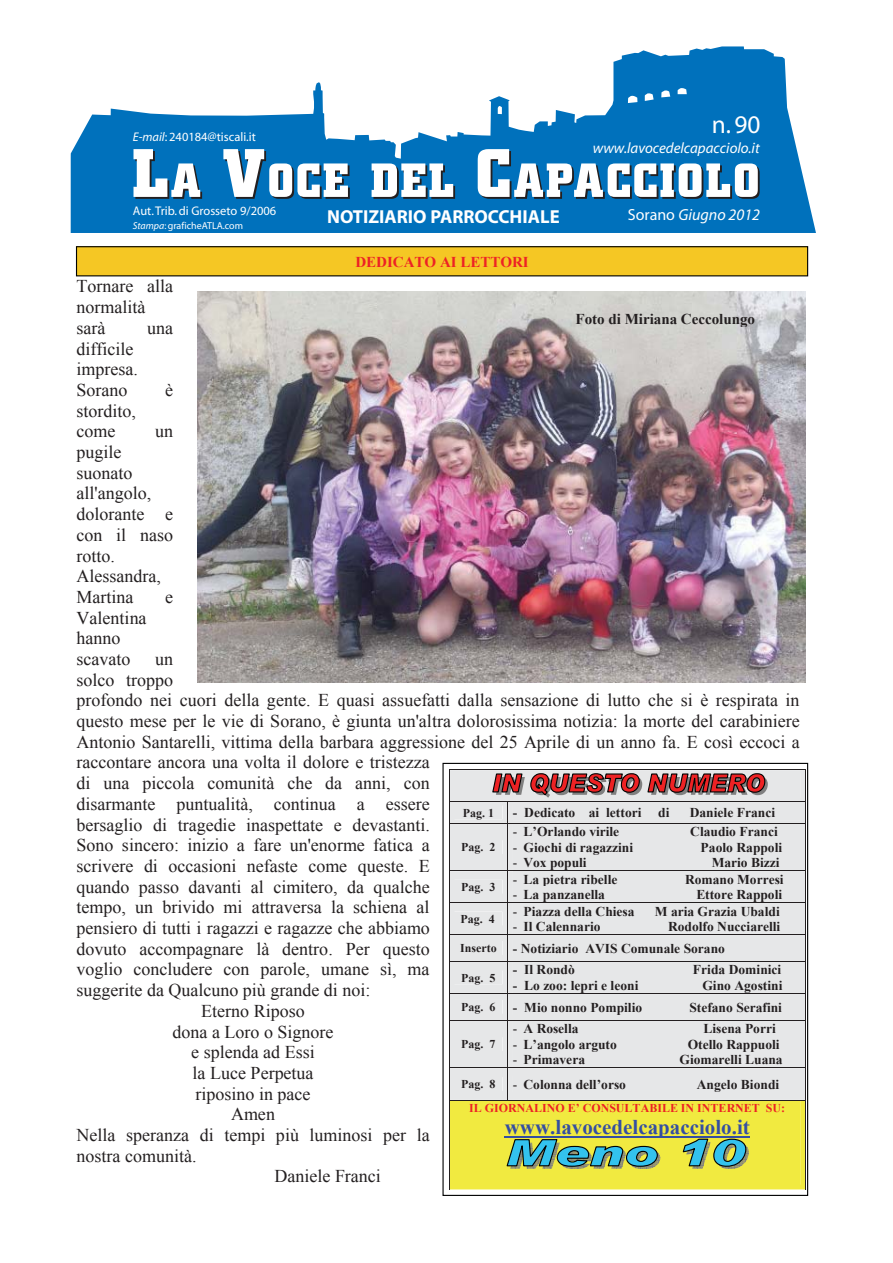
<style>
.page{position:relative;width:893px;height:1263px;background:#fff}
.page>*{position:absolute;margin:0;border:0;box-sizing:border-box;transform-origin:0 0}
.t1{font:25.5px "Myriad";color:#fff}
.t2{font:700 21px "Times New Roman";color:#344ea2}
.t3{font:700 18.9px "Myriad";color:#fff}
.t4{font:18px/20.7px "Times New Roman";color:#231f20}
.t5{font:italic 16.05px "Myriad";color:#fff}
.t6{font:italic 15px "Myriad";color:#fff}
.t7{font:700 15px "Times New Roman";color:#231f20}
.t8{font:700 15px "Times New Roman";color:#ed2224}
.t9{font:700 13.5px/21.8px "Times New Roman";color:#231f20}
.t10{font:12.6px "Myriad";color:#fff}
.t11{font:700 12px "Times New Roman";color:#231f20}
.t12{font:700 12px "Times New Roman";color:#ed2224}
.t13{font:10.05px "Myriad";color:#fff}
.s1{font-style:italic}
.s2{font-style:normal}
.s3{font-weight:400}
.s4{font-size:12px}
</style>
<div class="page">
<svg style="left:71px;top:46px;width:745px;height:187px;fill:#0071bc"></svg>
<svg style="left:133px;top:149px;width:69px;height:50px"></svg>
<svg style="left:223px;top:149px;width:127px;height:50px"></svg>
<svg style="left:372px;top:163px;width:83px;height:36px"></svg>
<svg style="left:477px;top:149px;width:283px;height:50px"></svg>
<div style="left:77px;top:247px;width:731px;height:29px;background:#f5c724"></div>
<div style="left:76px;top:246px;width:732px;height:30px;border:1px solid #010202"></div>
<div style="left:442px;top:763px;width:366px;height:433px;border:1px solid #010202"></div>
<svg style="left:449px;top:769px;width:357px;height:420px;background:#d6d5be"></svg>
<div style="left:454px;top:1169px;width:346px;height:16px;background:#f1ea40"></div>
<hr style="left:449px;top:1100px;width:357px;height:1px;background:#231f20">
<hr style="left:449px;top:1101px;width:1px;height:88px;background:#231f20">
<hr style="left:805px;top:1101px;width:1px;height:88px;background:#231f20">
<img style="left:197px;top:292px;width:608px;height:391px">
<p class="t10" style="left:133px;top:132px;width:125px"><span class="s1">E-mail</span>: 240184@tiscali.it</p>
<p class="t10" style="left:133px;top:206px;width:145px">Aut. Trib. di Grosseto 9/2006</p>
<p class="t13" style="left:133px;top:222px;width:112px"><span class="s1">Stampa</span>: graficheATLA.com</p>
<p class="t4" style="left:77px;top:276px;width:98px">Tornare alla normalità sarà</p>
<p class="t4" style="left:147px;top:317px;width:27px">una</p>
<p class="t4" style="left:77px;top:338px;width:63px">difficile impresa.<br>Sorano</p>
<p class="t4" style="left:165px;top:380px;width:9px">è</p>
<p class="t4" style="left:77px;top:400px;width:61px">stordito, come</p>
<p class="t4" style="left:155px;top:421px;width:20px">un</p>
<p class="t4" style="left:77px;top:442px;width:98px">pugile suonato all'angolo, dolorante e con il naso rotto.<br>Alessandra,<br>Martina</p>
<p class="t4" style="left:165px;top:587px;width:9px">e</p>
<h1 class="t1" style="left:712px;top:115px;width:50px">n. 90</h1>
<p class="t6" style="left:593px;top:142px;width:168px">www.lavocedelcapacciolo.it</p>
<p class="t3" style="left:327px;top:209px;width:234px">NOTIZIARIO PARROCCHIALE</p>
<p class="t8" style="left:355px;top:253px;width:175px">DEDICATO AI LETTORI</p>
<p class="t5" style="left:628px;top:209px;width:134px"><span class="s2">Sorano</span> Giugno 2012</p>
<p class="t7" style="left:575px;top:310px;width:181px">Foto di Miriana Ceccolungo</p>
<p class="t4" style="left:77px;top:607px;width:72px">Valentina hanno scavato</p>
<p class="t4" style="left:155px;top:649px;width:19px">un</p>
<p class="t4" style="left:77px;top:669px;width:98px">solco troppo</p>
<p class="t4" style="left:77px;top:690px;width:724px">profondo nei cuori della gente. E quasi assuefatti dalla sensazione di lutto che si è respirata in</p>
<p class="t4" style="left:77px;top:711px;width:725px">questo mese per le vie di Sorano, è giunta un'altra dolorosissima notizia: la morte del carabiniere</p>
<p class="t4" style="left:77px;top:731px;width:725px">Antonio Santarelli, vittima della barbara aggressione del 25 Aprile di un anno fa. E così eccoci a</p>
<p class="t4" style="left:77px;top:752px;width:355px">raccontare ancora una volta il dolore e tristezza</p>
<p class="t4" style="left:77px;top:773px;width:355px">di una piccola comunità che da anni, con</p>
<p class="t4" style="left:77px;top:793px;width:355px">disarmante puntualità, continua a essere</p>
<p class="t4" style="left:77px;top:814px;width:355px">bersaglio di tragedie inaspettate e devastanti.</p>
<p class="t4" style="left:77px;top:835px;width:355px">Sono sincero: inizio a fare un'enorme fatica a</p>
<p class="t4" style="left:77px;top:856px;width:355px">scrivere di occasioni nefaste come queste. E</p>
<p class="t4" style="left:77px;top:876px;width:355px">quando passo davanti al cimitero, da qualche</p>
<p class="t4" style="left:77px;top:897px;width:354px">tempo, un brivido mi attraversa la schiena al</p>
<p class="t4" style="left:77px;top:918px;width:355px">pensiero di tutti i ragazzi e ragazze che abbiamo</p>
<p class="t4" style="left:77px;top:938px;width:355px">dovuto accompagnare là dentro. Per questo</p>
<p class="t4" style="left:77px;top:959px;width:355px">voglio concludere con parole, umane sì, ma</p>
<p class="t4" style="left:77px;top:980px;width:295px">suggerite da Qualcuno più grande di noi:</p>
<p class="t4" style="left:201px;top:1000px;width:105px">Eterno Riposo</p>
<p class="t4" style="left:173px;top:1021px;width:162px">dona a Loro o Signore</p>
<p class="t4" style="left:191px;top:1042px;width:125px">e splenda ad Essi</p>
<p class="t4" style="left:193px;top:1063px;width:123px">la Luce Perpetua</p>
<p class="t4" style="left:195px;top:1083px;width:116px">riposino in pace</p>
<p class="t4" style="left:231px;top:1104px;width:45px">Amen</p>
<p class="t4" style="left:77px;top:1125px;width:355px">Nella speranza di tempi più luminosi per la</p>
<p class="t4" style="left:77px;top:1145px;width:122px">nostra comunità.</p>
<p class="t4" style="left:275px;top:1166px;width:108px">Daniele Franci</p>
<p class="t11" style="left:463px;top:806px;width:33px">Pag. 1</p>
<p class="t9" style="left:513px;top:802px;width:158px">- Dedicato ai lettori di</p>
<p class="t9" style="left:690px;top:802px;width:87px">Daniele Franci</p>
<p class="t11" style="left:461px;top:841px;width:36px">Pag. 2</p>
<p class="t9" style="left:513px;top:821px;width:108px"><span class="s3">-</span> L’Orlando virile</p>
<p class="t9" style="left:690px;top:821px;width:89px">Claudio Franci</p>
<p class="t9" style="left:513px;top:836px;width:122px"><span class="s3">-</span> Giochi di ragazzini</p>
<p class="t9" style="left:701px;top:836px;width:83px">Paolo Rappoli</p>
<p class="t9" style="left:513px;top:852px;width:75px"><span class="s3">-</span> Vox populi</p>
<p class="t9" style="left:712px;top:852px;width:69px">Mario Bizzi</p>
<p class="t9" style="left:513px;top:868px;width:106px"><span class="s3">-</span> La pietra ribelle</p>
<p class="t9" style="left:685px;top:868px;width:100px">Romano Morresi</p>
<p class="t9" style="left:513px;top:884px;width:94px"><span class="s3">-</span> La panzanella</p>
<p class="t9" style="left:696px;top:884px;width:87px">Ettore Rappoli</p>
<p class="t11" style="left:461px;top:880px;width:36px">Pag. 3</p>
<p class="t9" style="left:513px;top:900px;width:123px"><span class="s3">-</span> Piazza della Chiesa</p>
<p class="t9" style="left:655px;top:900px;width:126px">M aria Grazia Ubaldi</p>
<p class="t9" style="left:513px;top:916px;width:89px"><span class="s3">-</span> Il Calennario</p>
<p class="t11" style="left:460px;top:912px;width:36px">Pag. 4</p>
<p class="t9" style="left:460px;top:916px;width:322px;text-indent:208px">Rodolfo Nucciarelli<br><span class="s4">Inserto</span> - Notiziario AVIS Comunale Sorano</p>
<p class="t11" style="left:461px;top:971px;width:36px">Pag. 5</p>
<p class="t9" style="left:513px;top:959px;width:63px">- Il Rondò</p>
<p class="t9" style="left:693px;top:959px;width:90px">Frida Dominici</p>
<p class="t9" style="left:513px;top:974px;width:127px">- Lo zoo: lepri e leoni</p>
<p class="t9" style="left:702px;top:974px;width:82px">Gino Agostini</p>
<p class="t11" style="left:461px;top:1000px;width:36px">Pag. 6</p>
<p class="t9" style="left:513px;top:996px;width:131px">- Mio nonno Pompilio</p>
<p class="t9" style="left:689px;top:996px;width:94px">Stefano Serafini</p>
<p class="t11" style="left:461px;top:1038px;width:36px">Pag. 7</p>
<p class="t9" style="left:513px;top:1018px;width:67px"><span class="s3">-</span> A Rosella</p>
<p class="t9" style="left:703px;top:1018px;width:74px">Lisena Porri</p>
<p class="t9" style="left:513px;top:1033px;width:105px"><span class="s3">-</span> L’angolo arguto</p>
<p class="t9" style="left:688px;top:1033px;width:93px">Otello Rappuoli</p>
<p class="t9" style="left:513px;top:1049px;width:74px"><span class="s3">-</span> Primavera</p>
<p class="t9" style="left:679px;top:1049px;width:105px">Giomarelli Luana</p>
<p class="t11" style="left:461px;top:1078px;width:36px">Pag. 8</p>
<p class="t9" style="left:513px;top:1073px;width:115px"><span class="s3">-</span> Colonna dell’orso</p>
<p class="t9" style="left:697px;top:1073px;width:84px">Angelo Biondi</p>
<p class="t12" style="left:469px;top:1101px;width:318px">IL GIORNALINO E’ CONSULTABILE IN INTERNET SU:</p>
<p class="t2" style="left:505px;top:1115px;width:246px">www.lavocedelcapacciolo.it</p>
</div>
